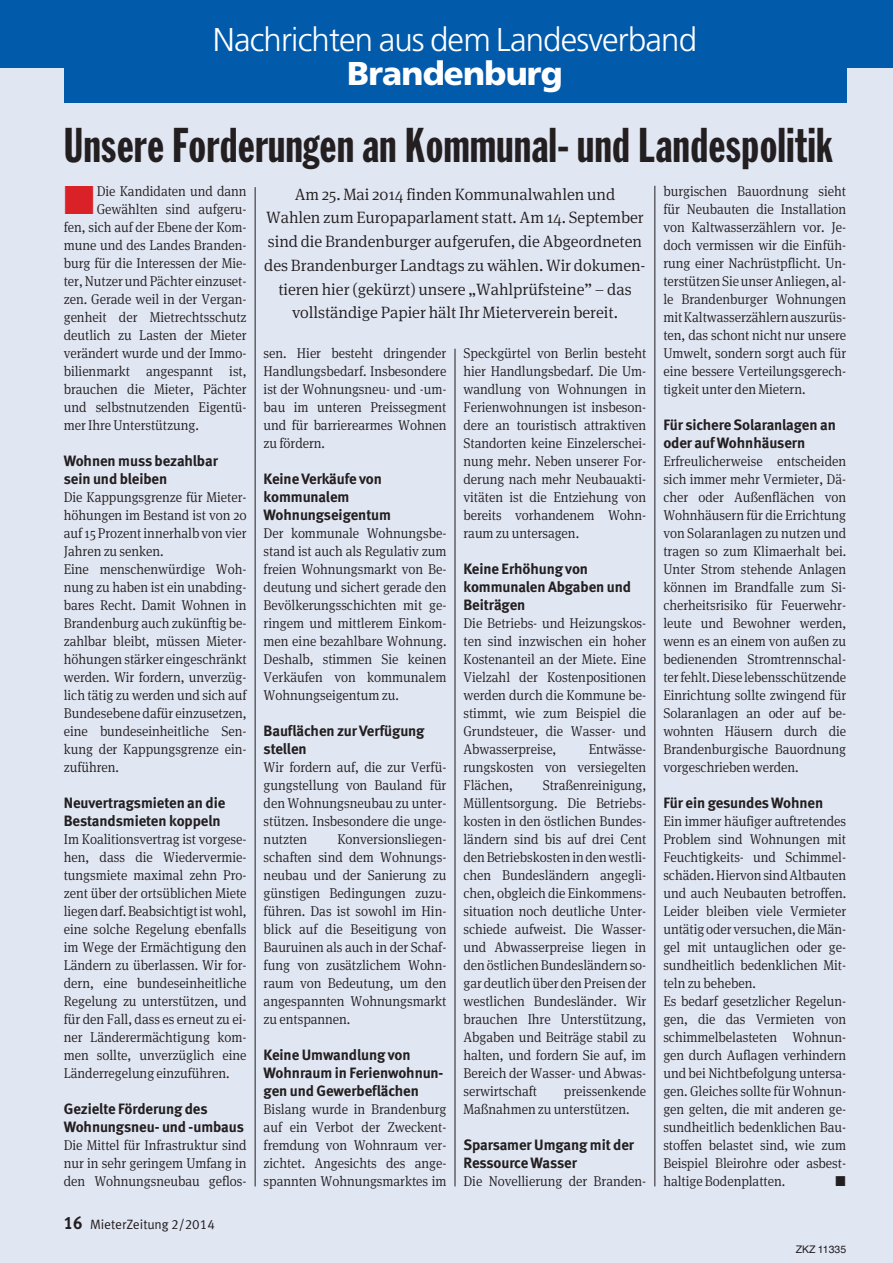
<style>
.page{position:relative;width:893px;height:1263px;background:#e1e6f3}
.page>*{position:absolute;margin:0;border:0;box-sizing:border-box;transform-origin:0 0}
.t1{font:48px "Franklin Gothic Extra Cond";letter-spacing:.01em;color:#231f20}
.t2{font:300 33px "Frutiger";letter-spacing:-.025em;color:#fff}
.t3{font:900 33px "Frutiger";letter-spacing:-.025em;color:#fff}
.t4{font:300 16.5px/23.7px "Meta Serif OT";letter-spacing:-.005em;color:#231f20;text-align:center}
.t5{font:700 15px/18px "VZ Meta LF";letter-spacing:-.005em;color:#231f20}
.t6{font:300 14.25px/18px "Meta Serif OT";letter-spacing:-.005em;color:#231f20;text-align:justify;scale:.94 1}
.t7{font:14.25px "Zapf Dingbats";color:#231f20;scale:.94 1}
.t8{font:13.5px "VZ Meta LF";color:#231f20}
.t9{font:10.5px "Helvetica";color:#231f20}
.s1{color:#db2128}
.s2{font-weight:700;font-size:18px}
</style>
<div class="page">
<hr style="left:255px;top:187px;width:1px;height:999px;background:#231f20">
<hr style="left:455px;top:349px;width:1px;height:837px;background:#231f20">
<hr style="left:655px;top:186px;width:1px;height:1000px;background:#231f20">
<div style="left:64px;top:60px;width:782px;height:42px;background:#015aaa"></div>
<div style="left:0;top:0;width:893px;height:67px;background:#015aaa"></div>
<h2 class="t2" style="left:213px;top:26px;width:486px">Nachrichten aus dem Landesverband</h2>
<h2 class="t3" style="left:347px;top:60px;width:217px">Brandenburg</h2>
<h1 class="t1" style="left:64px;top:128px;width:771px">Unsere Forderungen an Kommunal- und Landespolitik</h1>
<p class="t6" style="left:64px;top:183px;width:196px"><span class="s1">■</span> Die Kandidaten und dann</p>
<p class="t6" style="left:663px;top:183px;width:196px">burgischen Bauordnung sieht für Neubauten die Installation von Kaltwasserzählern vor. Je&shy;doch vermissen wir die Einfüh&shy;rung einer Nachrüstpflicht. Un&shy;terstützenSieunserAnliegen, al&shy;le Brandenburger Wohnungen mitKaltwasserzählernauszurüs&shy;ten, das schont nicht nur unsere Umwelt, sondern sorgt auch für eine bessere Verteilungsgerech&shy;tigkeit unter den Mietern.</p>
<p class="t5" style="left:663px;top:416px;width:174px">Für sichereSolaranlagen an oder auf Wohnhäusern</p>
<p class="t6" style="left:663px;top:453px;width:196px">Erfreulicherweise entscheiden sich immer mehr Vermieter, Dä&shy;cher oder Außenflächen von Wohnhäusern für die Errichtung von Solaranlagen zu nutzen und tragen so zum Klimaerhalt bei.<br>Unter Strom stehende Anlagen können im Brandfalle zum Si&shy;cherheitsrisiko für Feuerwehr&shy;leute und Bewohner werden, wenn es an einem von außen zu bedienenden Stromtrennschal&shy;terfehlt.Diese lebensschützende Einrichtung sollte zwingend für Solaranlagen an oder auf be&shy;wohnten Häusern durch die Brandenburgische Bauordnung vorgeschrieben werden.</p>
<p class="t5" style="left:663px;top:794px;width:161px">Für ein gesundes Wohnen</p>
<p class="t6" style="left:663px;top:813px;width:196px;text-align:left">Ein immer häufiger auftretendes<br>Problem sind Wohnungen mit<br>Feuchtigkeits- und Schimmel&shy;schäden.HiervonsindAltbauten und auch Neubauten betroffen.<br>Leider bleiben viele Vermieter untätigoder versuchen,dieMän&shy;gel mit untauglichen oder ge&shy;sundheitlich bedenklichen Mit&shy;teln zu beheben.<br>Es bedarf gesetzlicher Regelun&shy;gen, die das Vermieten von schimmelbelasteten Wohnun&shy;gen durch Auflagen verhindern und bei Nichtbefolgung untersa&shy;gen. Gleiches sollte für Wohnun&shy;gen gelten, die mit anderen ge&shy;sundheitlich bedenklichen Bau&shy;stoffen belastet sind, wie zum<br>Beispiel Bleirohre oder asbest&shy;haltige Bodenplatten.</p>
<p class="t4" style="left:264px;top:183px;width:383px">Am 25. Mai 2014 finden Kommunalwahlen und<br>Wahlen zum Europaparlament statt. Am 14. September sind die Brandenburger aufgerufen, die Abgeordneten des Brandenburger Landtags zu wählen. Wir dokumen&shy;tieren hier (gekürzt) unsere „Wahlprüfsteine” – das vollständige Papier hält Ihr Mieterverein bereit.</p>
<p class="t6" style="left:97px;top:201px;width:161px">Gewählten sind aufgeru-</p>
<p class="t6" style="left:64px;top:219px;width:196px">fen, sich auf der Ebene der Kom-</p>
<p class="t6" style="left:64px;top:237px;width:196px">mune und des Landes Branden-</p>
<p class="t6" style="left:64px;top:255px;width:196px">burg für die Interessen der Mie-</p>
<p class="t6" style="left:64px;top:273px;width:196px">ter,Nutzer und Pächter einzuset-</p>
<p class="t6" style="left:64px;top:291px;width:196px">zen. Gerade weil in der Vergan-</p>
<p class="t6" style="left:64px;top:309px;width:196px">genheit der Mietrechtsschutz</p>
<p class="t6" style="left:64px;top:327px;width:196px">deutlich zu Lasten der Mieter</p>
<p class="t6" style="left:64px;top:345px;width:196px">verändert wurde und der Immo-</p>
<p class="t6" style="left:64px;top:363px;width:196px">bilienmarkt angespannt ist,</p>
<p class="t6" style="left:64px;top:381px;width:196px">brauchen die Mieter, Pächter</p>
<p class="t6" style="left:64px;top:399px;width:196px">und selbstnutzenden Eigentü-</p>
<p class="t6" style="left:64px;top:417px;width:145px">mer Ihre Unterstützung.</p>
<p class="t5" style="left:64px;top:452px;width:156px">Wohnen muss bezahlbar sein und bleiben</p>
<p class="t6" style="left:64px;top:489px;width:196px;text-align:left">Die Kappungsgrenze für Mieter&shy;höhungen im Bestand ist von 20 auf 15 Prozent innerhalb von vier<br>Jahren zu senken.<br>Eine menschenwürdige Woh&shy;nung zu haben ist ein unabding&shy;bares Recht. Damit Wohnen in<br>Brandenburg auch zukünftig be&shy;zahlbar bleibt, müssen Mieter&shy;höhungen stärker eingeschränkt werden. Wir fordern, unverzüg&shy;lich tätig zu werden und sich auf<br>Bundesebene dafür einzusetzen, eine bundeseinheitliche Sen&shy;kung der Kappungsgrenze ein&shy;zuführen.</p>
<p class="t5" style="left:64px;top:794px;width:163px">Neuvertragsmieten an die<br>Bestandsmieten koppeln</p>
<p class="t6" style="left:64px;top:831px;width:196px">Im Koalitionsvertrag ist vorgese&shy;hen, dass die Wiedervermie&shy;tungsmiete maximal zehn Pro&shy;zent über der ortsüblichen Miete liegendarf.Beabsichtigtistwohl, eine solche Regelung ebenfalls im Wege der Ermächtigung den Ländern zu überlassen. Wir for&shy;dern, eine bundeseinheitliche Regelung zu unterstützen, und für den Fall, dass es erneut zu ei&shy;ner Länderermächtigung kom&shy;men sollte, unverzüglich eine Länderregelung einzuführen.</p>
<p class="t5" style="left:64px;top:1100px;width:182px">Gezielte Förderung des<br>Wohnungsneu- und -umbaus</p>
<p class="t6" style="left:64px;top:1137px;width:196px">Die Mittel für Infrastruktur sind nur in sehr geringem Umfang in den Wohnungsneubau geflos-</p>
<p class="t6" style="left:264px;top:345px;width:196px">sen. Hier besteht dringender Handlungsbedarf. Insbesondere ist der Wohnungsneu- und -um&shy;bau im unteren Preissegment und für barrierearmes Wohnen zu fördern.</p>
<p class="t5" style="left:264px;top:470px;width:129px">Keine Verkäufe von kommunalem<br>Wohnungseigentum</p>
<p class="t6" style="left:264px;top:525px;width:196px">Der kommunale Wohnungsbe&shy;stand ist auch als Regulativ zum freien Wohnungsmarkt von Be&shy;deutung und sichert gerade den Bevölkerungsschichten mit ge&shy;ringem und mittlerem Einkom&shy;men eine bezahlbare Wohnung.<br>Deshalb, stimmen Sie keinen Verkäufen von kommunalem Wohnungseigentum zu.</p>
<p class="t5" style="left:264px;top:722px;width:162px">Bauflächen zur Verfügung stellen</p>
<p class="t6" style="left:264px;top:759px;width:196px">Wir fordern auf, die zur Verfü&shy;gungstellung von Bauland für den Wohnungsneubau zu unter&shy;stützen. Insbesondere die unge&shy;nutzten</p>
<p class="t6" style="left:463px;top:345px;width:196px">Speckgürtel von Berlin besteht hier Handlungsbedarf. Die Um&shy;wandlung von Wohnungen in Ferienwohnungen ist insbeson&shy;dere an touristisch attraktiven Standorten keine Einzelerschei&shy;nung mehr. Neben unserer For&shy;derung nach mehr Neubauakti&shy;vitäten ist die Entziehung von bereits vorhandenem Wohn&shy;raum zu untersagen.</p>
<p class="t5" style="left:463px;top:560px;width:169px">Keine Erhöhung von kommunalen Abgaben und<br>Beiträgen</p>
<p class="t6" style="left:463px;top:615px;width:196px">Die Betriebs- und Heizungskos&shy;ten sind inzwischen ein hoher Kostenanteil an der Miete. Eine Vielzahl der Kostenpositionen werden durch die Kommune be&shy;stimmt, wie zum Beispiel die Grundsteuer, die Wasser- und Abwasserpreise,</p>
<p class="t6" style="left:463px;top:741px;width:196px;text-indent:125px">Entwässe&shy;rungskosten von versiegelten Flächen,</p>
<p class="t6" style="left:463px;top:777px;width:196px;text-indent:79px">Straßenreinigung, Müllentsorgung. Die Betriebs&shy;kosten in den östlichen Bundes&shy;ländern sind bis auf drei Cent denBetriebskostenindenwestli&shy;chen Bundesländern angegli&shy;chen, obgleich die Einkommens&shy;situation noch deutliche Unter&shy;schiede aufweist. Die Wasser&shy;und Abwasserpreise liegen in denöstlichenBundesländernso&shy;gardeutlichüberdenPreisender westlichen Bundesländer. Wir brauchen Ihre Unterstützung, Abgaben und Beiträge stabil zu halten, und fordern Sie auf, im Bereich der Wasser- und Abwas&shy;serwirtschaft</p>
<p class="t6" style="left:264px;top:831px;width:196px;text-indent:74px">Konversionsliegen&shy;schaften sind dem Wohnungs&shy;neubau und der Sanierung zu günstigen Bedingungen zuzu&shy;führen. Das ist sowohl im Hin&shy;blick auf die Beseitigung von Bauruinen als auch in der Schaf&shy;fung von zusätzlichem Wohn&shy;raum von Bedeutung, um den angespannten Wohnungsmarkt zu entspannen.</p>
<p class="t5" style="left:264px;top:1046px;width:181px">Keine Umwandlung von<br>Wohnraum in Ferienwohnun&shy;gen und Gewerbeflächen</p>
<p class="t6" style="left:264px;top:1101px;width:196px">Bislang wurde in Brandenburg auf ein Verbot der Zweckent&shy;fremdung von Wohnraum ver&shy;zichtet. Angesichts des ange&shy;spannten Wohnungsmarktes im</p>
<p class="t6" style="left:463px;top:1083px;width:196px;text-indent:100px">preissenkende<br>Maßnahmen zu unterstützen.</p>
<p class="t5" style="left:463px;top:1136px;width:172px">Sparsamer Umgang mit der<br>Ressource Wasser</p>
<p class="t6" style="left:463px;top:1173px;width:196px">Die Novellierung der Branden-</p>
<p class="t7" style="left:835px;top:1173px;width:12px">■</p>
<p class="t8" style="left:64px;top:1216px;width:153px"><span class="s2">16</span> MieterZeitung 2/2014</p>
<p class="t9" style="left:796px;top:1243px;width:52px">ZKZ 11335</p>
</div>
